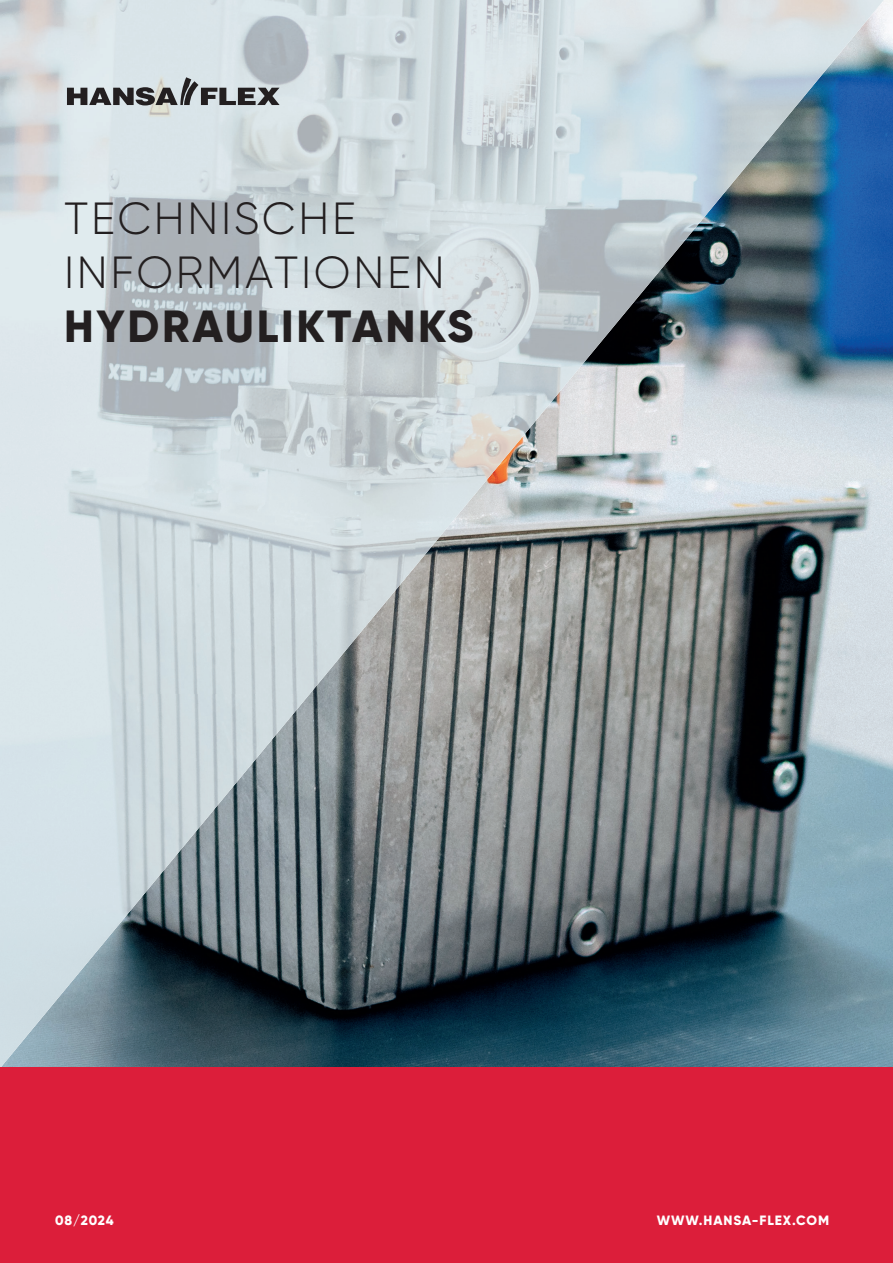
<style>
.page{position:relative;width:893px;height:1263px;background:#fff}
.page>*{position:absolute;margin:0;border:0;box-sizing:border-box;transform-origin:0 0}
.t1{font:300 45px/54px "Gilroy";letter-spacing:.06em;color:#231f20}
.t2{font:800 45px "Gilroy";letter-spacing:.06em;color:#231f20}
.t3{font:800 13.5px "Gilroy";letter-spacing:.07em;color:#fff}
</style>
<div class="page">
<img style="left:44px;top:0;width:849px;height:1067px">
<img style="left:0;top:0;width:415px;height:373px">
<img style="left:415px;top:0;width:313px;height:267px">
<img style="left:728px;top:0;width:156px;height:107px">
<img style="left:728px;top:106px;width:68px;height:54px">
<img style="left:728px;top:160px;width:24px;height:29px">
<img style="left:415px;top:267px;width:209px;height:161px">
<img style="left:624px;top:267px;width:39px;height:48px">
<img style="left:0;top:373px;width:364px;height:322px">
<img style="left:364px;top:373px;width:52px;height:256px">
<img style="left:415px;top:427px;width:105px;height:108px">
<svg style="left:520px;top:427px;width:11px;height:13px"></svg>
<img style="left:415px;top:534px;width:27px;height:32px">
<img style="left:0;top:694px;width:208px;height:214px">
<img style="left:207px;top:694px;width:103px;height:108px">
<img style="left:207px;top:801px;width:14px;height:17px">
<img style="left:0;top:908px;width:104px;height:107px">
<img style="left:103px;top:908px;width:30px;height:35px">
<img style="left:0;top:1015px;width:44px;height:52px">
<div style="left:0;top:1067px;width:893px;height:196px;background:#dc1e3a"></div>
<svg style="left:67px;top:77px;width:213px;height:28px;background:#929799"></svg>
<h1 class="t1" style="left:64px;top:190px;width:382px">TECHNISCHE<br>INFORMATIONEN</h1>
<h1 class="t2" style="left:64px;top:298px;width:411px">HYDRAULIKTANKS</h1>
<p class="t3" style="left:55px;top:1212px;width:60px">08/2024</p>
<p class="t3" style="left:657px;top:1212px;width:174px">WWW.HANSA-FLEX.COM</p>
</div>
